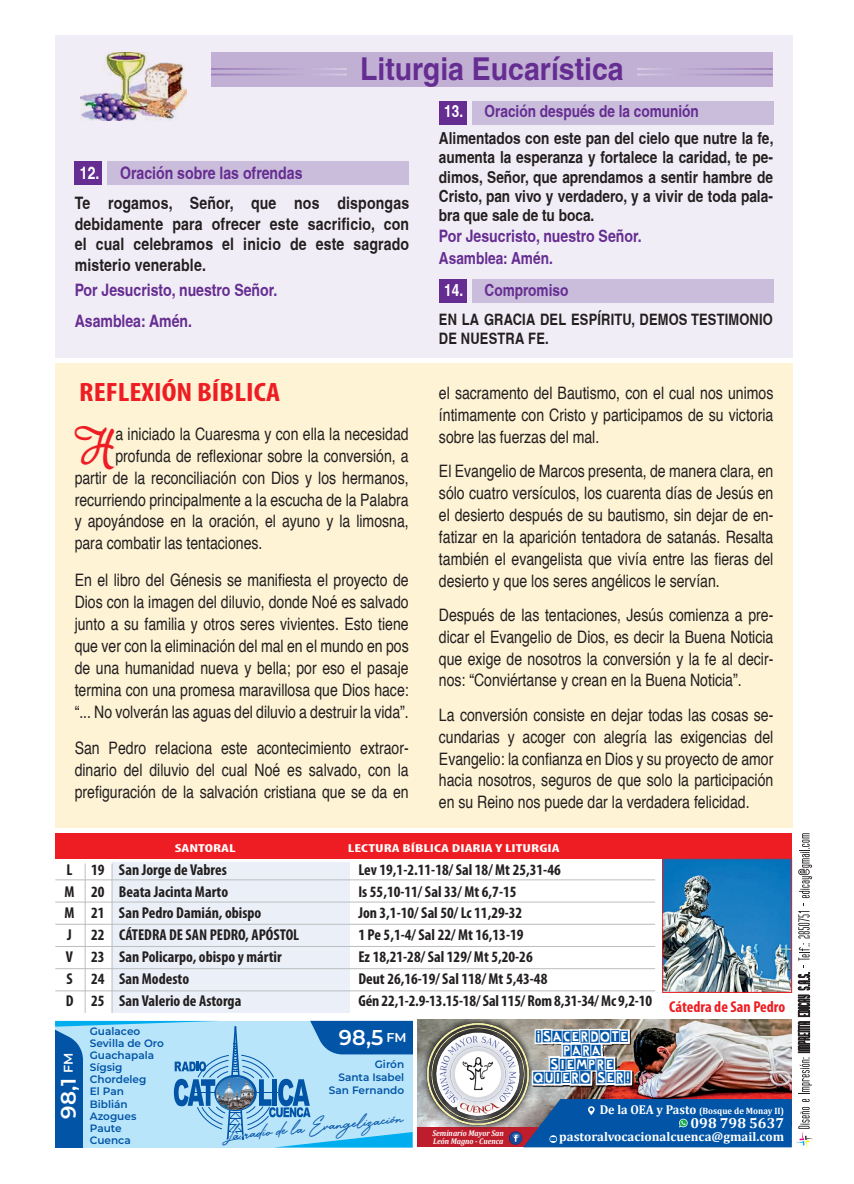
<style>
.page{position:relative;width:854px;height:1184px;background:#fff}
.page>*{position:absolute;margin:0;border:0;box-sizing:border-box;transform-origin:0 0}
.t1{font:43.57px "aka Dora";color:#ee1d23}
.t2{font:700 condensed 31.5px "Helvetica";color:#652d91;scale:1.1 1}
.t3{font:700 condensed 26.6px "Myriad Pro";color:#ee1d23;scale:1.15 1}
.t4{font:600 21.35px "Montserrat";color:#fff}
.t5{font:600 21px "Montserrat";color:#fff}
.t6{font:condensed 17.15px/21.9px "Helvetica";color:#231f20;text-align:justify}
.t7{font:700 condensed 17.15px/20.7px "Helvetica";letter-spacing:.01em;color:#231f20}
.t8{font:700 condensed 17.15px/30.4px "Helvetica";color:#652d91}
.t9{font:700 condensed 16.62px/19.2px "Helvetica";color:#231f20}
.t10{font:700 condensed 16.62px "Helvetica";color:#652d91}
.t11{font:16.45px "The Philadelphia Story";color:#0154a6}
.t12{font:700 condensed 15.75px "Myriad Pro";color:#231f20}
.t13{font:700 condensed 15.75px/18.9px "Helvetica";letter-spacing:.01em;color:#231f20}
.t14{font:700 condensed 15.75px "Myriad Pro";color:#ee1d23}
.t15{font:700 14.7px "Cambria";color:#fff}
.t16{font:700 12.78px "Cambria";color:#fff}
.t17{font:600 12.6px "Montserrat";color:#fff}
.t18{font:700 condensed 11.55px "Myriad Pro";color:#fff;scale:1.49 1}
.t19{font:11.38px/13.7px "Linotype Cutter";letter-spacing:-.005em;color:#0154a6;text-align:center}
.t20{font:600 10.67px/12.1px "Montserrat";color:#0154a6}
.t21{font:700 9.1px "Cambria";color:#fff;scale:.95 1}
.t22{font:italic 700 8.22px/8.2px "Cambria";color:#fff;scale:.9 1}
.s1{color:#fff}
.s2{color:#652d91}
.s3{font-size:12.95px}
.s4{font-size:12.78px}
</style>
<div class="page">
<svg style="left:55px;top:1020px;width:357px;height:127px;background:#8dc4e6"></svg>
<div style="left:56px;top:363px;width:736px;height:464px;background:#fef3d5"></div>
<div style="left:55px;top:35px;width:737px;height:322px;background:#f1edf6"></div>
<img style="left:81px;top:52px;width:106px;height:69px">
<div style="left:211px;top:52px;width:561px;height:35px;background:#c1b0d4"></div>
<div style="left:75px;top:161px;width:27px;height:23px;background:#652d91"></div>
<div style="left:107px;top:161px;width:302px;height:23px;background:#cabcdb"></div>
<div style="left:439px;top:101px;width:28px;height:24px;background:#652d91"></div>
<div style="left:472px;top:101px;width:301px;height:24px;background:#cabcdb"></div>
<div style="left:439px;top:279px;width:28px;height:24px;background:#652d91"></div>
<div style="left:472px;top:279px;width:301px;height:24px;background:#cabcdb"></div>
<div style="left:112px;top:862px;width:238px;height:150px;background:#ebf0f8"></div>
<hr style="left:55px;top:879px;width:600px;height:1px;background:#bcbdc0">
<hr style="left:55px;top:901px;width:600px;height:1px;background:#bcbdc0">
<hr style="left:55px;top:923px;width:600px;height:1px;background:#bcbdc0">
<hr style="left:55px;top:945px;width:600px;height:1px;background:#bcbdc0">
<hr style="left:55px;top:968px;width:600px;height:1px;background:#bcbdc0">
<hr style="left:55px;top:990px;width:600px;height:1px;background:#bcbdc0">
<hr style="left:85px;top:863px;width:1px;height:149px;background:#bcbdc0">
<hr style="left:112px;top:863px;width:1px;height:149px;background:#bcbdc0">
<div style="left:55px;top:833px;width:736px;height:25px;background:#ee1d23"></div>
<hr style="left:636px;top:74px;width:136px;height:1px;background:#fff">
<hr style="left:636px;top:68px;width:136px;height:2px;background:#fff">
<hr style="left:211px;top:68px;width:136px;height:2px;background:#fff">
<hr style="left:211px;top:74px;width:136px;height:1px;background:#fff">
<div style="left:417px;top:1127px;width:128px;height:20px;background:#be1d2c"></div>
<img style="left:417px;top:1019px;width:92px;height:110px">
<img style="left:509px;top:833px;width:303px;height:315px">
<h2 class="t2" style="left:360px;top:49px;width:241px">Liturgia Eucarística</h2>
<p class="t7" style="left:75px;top:157px;width:336px;line-height:30.4px;text-indent:5px"><span class="s1">12.</span> <span class="s2">Oración sobre las ofrendas<br></span>Te rogamos, Señor, que nos dispongas</p>
<p class="t7" style="left:75px;top:213px;width:336px;text-align:justify">debidamente para ofrecer este sacrificio, con el cual celebramos el inicio de este sagrado misterio venerable.</p>
<p class="t8" style="left:75px;top:275px;width:204px">Por Jesucristo, nuestro Señor.<br>Asamblea: Amén.</p>
<h3 class="t3" style="left:79px;top:376px;width:176px">REFLEXIÓN BÍBLICA</h3>
<h1 class="t1" style="left:74px;top:417px;width:43px">H</h1>
<p class="t6" style="left:115px;top:422px;width:295px">a iniciado la Cuaresma y con ella la necesidad</p>
<p class="t6" style="left:115px;top:444px;width:295px">profunda de reflexionar sobre la conversión, a</p>
<p class="t6" style="left:75px;top:466px;width:335px">partir de la reconciliación con Dios y los hermanos,</p>
<p class="t6" style="left:75px;top:488px;width:335px">recurriendo principalmente a la escucha de la Palabra</p>
<p class="t6" style="left:75px;top:510px;width:335px">y apoyándose en la oración, el ayuno y la limosna,</p>
<p class="t6" style="left:75px;top:532px;width:189px">para combatir las tentaciones.</p>
<p class="t6" style="left:75px;top:568px;width:335px">En el libro del Génesis se manifiesta el proyecto de Dios con la imagen del diluvio, donde Noé es salvado junto a su familia y otros seres vivientes. Esto tiene que ver con la eliminación del mal en el mundo en pos de una humanidad nueva y bella; por eso el pasaje termina con una promesa maravillosa que Dios hace: “... No volverán las aguas del diluvio a destruir la vida”.</p>
<p class="t6" style="left:75px;top:736px;width:335px">San Pedro relaciona este acontecimiento extraor&shy;dinario del diluvio del cual Noé es salvado, con la prefiguración de la salvación cristiana que se da en</p>
<p class="t9" style="left:439px;top:98px;width:336px;line-height:26.6px;text-indent:5px"><span class="s1">13.</span> <span class="s2">Oración después de la comunión<br></span>Alimentados con este pan del cielo que nutre la fe,</p>
<p class="t9" style="left:439px;top:148px;width:335px;text-align:justify">aumenta la esperanza y fortalece la caridad, te pe&shy;dimos, Señor, que aprendamos a sentir hambre de Cristo, pan vivo y verdadero, y a vivir de toda pala&shy;bra que sale de tu boca.</p>
<p class="t8" style="left:439px;top:220px;width:204px">Por Jesucristo, nuestro Señor.</p>
<p class="t10" style="left:439px;top:247px;width:115px">Asamblea: Amén.</p>
<p class="t10" style="left:444px;top:280px;width:126px"><span class="s1">14.</span> Compromiso</p>
<p class="t13" style="left:439px;top:309px;width:335px">EN LA GRACIA DEL ESPÍRITU, DEMOS TESTIMONIO<br>DE NUESTRA FE.</p>
<p class="t6" style="left:439px;top:381px;width:336px">el sacramento del Bautismo, con el cual nos unimos íntimamente con Cristo y participamos de su victoria sobre las fuerzas del mal.</p>
<p class="t6" style="left:439px;top:459px;width:336px">El Evangelio de Marcos presenta, de manera clara, en sólo cuatro versículos, los cuarenta días de Jesús en el desierto después de su bautismo, sin dejar de en&shy;fatizar en la aparición tentadora de satanás. Resalta también el evangelista que vivía entre las fieras del desierto y que los seres angélicos le servían.</p>
<p class="t6" style="left:439px;top:603px;width:336px">Después de las tentaciones, Jesús comienza a pre&shy;dicar el Evangelio de Dios, es decir la Buena Noticia que exige de nosotros la conversión y la fe al decir&shy;nos: “Conviértanse y crean en la Buena Noticia”.</p>
<p class="t6" style="left:439px;top:703px;width:336px">La conversión consiste en dejar todas las cosas se&shy;cundarias y acoger con alegría las exigencias del Evangelio: la confianza en Dios y su proyecto de amor hacia nosotros, seguros de que solo la participación en su Reino nos puede dar la verdadera felicidad.</p>
<p class="t18" style="left:175px;top:840px;width:42px">SANTORAL</p>
<p class="t18" style="left:348px;top:840px;width:143px">LECTURA BÍBLICA DIARIA Y LITURGIA</p>
<p class="t12" style="left:66px;top:859px;width:162px">L 19 San Jorge de Vabres</p>
<p class="t12" style="left:358px;top:859px;width:204px">Lev 19,1-2.11-18/ Sal 18/ Mt 25,31-46</p>
<p class="t12" style="left:64px;top:881px;width:165px">M 20 Beata Jacinta Marto</p>
<p class="t12" style="left:358px;top:881px;width:160px">Is 55,10-11/ Sal 33/ Mt 6,7-15</p>
<p class="t12" style="left:64px;top:903px;width:198px">M 21 San Pedro Damián, obispo</p>
<p class="t12" style="left:358px;top:903px;width:165px">Jon 3,1-10/ Sal 50/ Lc 11,29-32</p>
<p class="t12" style="left:67px;top:925px;width:233px">J 22 CÁTEDRA DE SAN PEDRO, APÓSTOL</p>
<p class="t12" style="left:358px;top:925px;width:166px">1 Pe 5,1-4/ Sal 22/ Mt 16,13-19</p>
<p class="t12" style="left:66px;top:946px;width:217px">V 23 San Policarpo, obispo y mártir</p>
<p class="t12" style="left:358px;top:946px;width:176px">Ez 18,21-28/ Sal 129/ Mt 5,20-26</p>
<p class="t12" style="left:66px;top:968px;width:124px">S 24 San Modesto</p>
<p class="t12" style="left:358px;top:968px;width:190px">Deut 26,16-19/ Sal 118/ Mt 5,43-48</p>
<p class="t12" style="left:66px;top:990px;width:177px">D 25 San Valerio de Astorga</p>
<p class="t12" style="left:358px;top:990px;width:295px">Gén 22,1-2.9-13.15-18/ Sal 115/ Rom 8,31-34/ Mc 9,2-10</p>
<p class="t14" style="left:669px;top:996px;width:117px">Cátedra de San Pedro</p>
<p class="t17" style="left:59px;top:1072px;width:22px;rotate:-90deg">FM</p>
<p class="t5" style="left:53px;top:1118px;width:42px;rotate:-90deg">98,1</p>
<p class="t20" style="left:90px;top:1024px;width:76px">Gualaceo<br>Sevilla de Oro<br>Guachapala<br>Sígsig<br>Chordeleg<br>El Pan<br>Biblián<br>Azogues<br>Paute<br>Cuenca</p>
<p class="t4" style="left:339px;top:1022px;width:69px">98,5 <span class="s3">FM</span></p>
<p class="t20" style="left:329px;top:1057px;width:77px;line-height:12.8px;text-align:right">Girón<br>Santa Isabel<br>San Fernando</p>
<p class="t11" style="left:220px;top:1125px;width:184px;rotate:-6deg">La radio de la Evangelización</p>
<p class="t19" style="left:532px;top:1031px;width:100px">¡SACERDOTE<br>PARA<br>SIEMPRE<br>QUIERO SER!</p>
<p class="t21" style="left:599px;top:1103px;width:195px"><span class="s4">De la OEA y Pasto</span> (Bosque de Monay II)</p>
<p class="t15" style="left:690px;top:1112px;width:95px">098 798 5637</p>
<p class="t22" style="left:432px;top:1128px;width:81px">Seminario Mayor San<br>León Magno - Cuenca</p>
<p class="t16" style="left:559px;top:1127px;width:226px">pastoralvocacionalcuenca@gmail.com</p>
</div>
